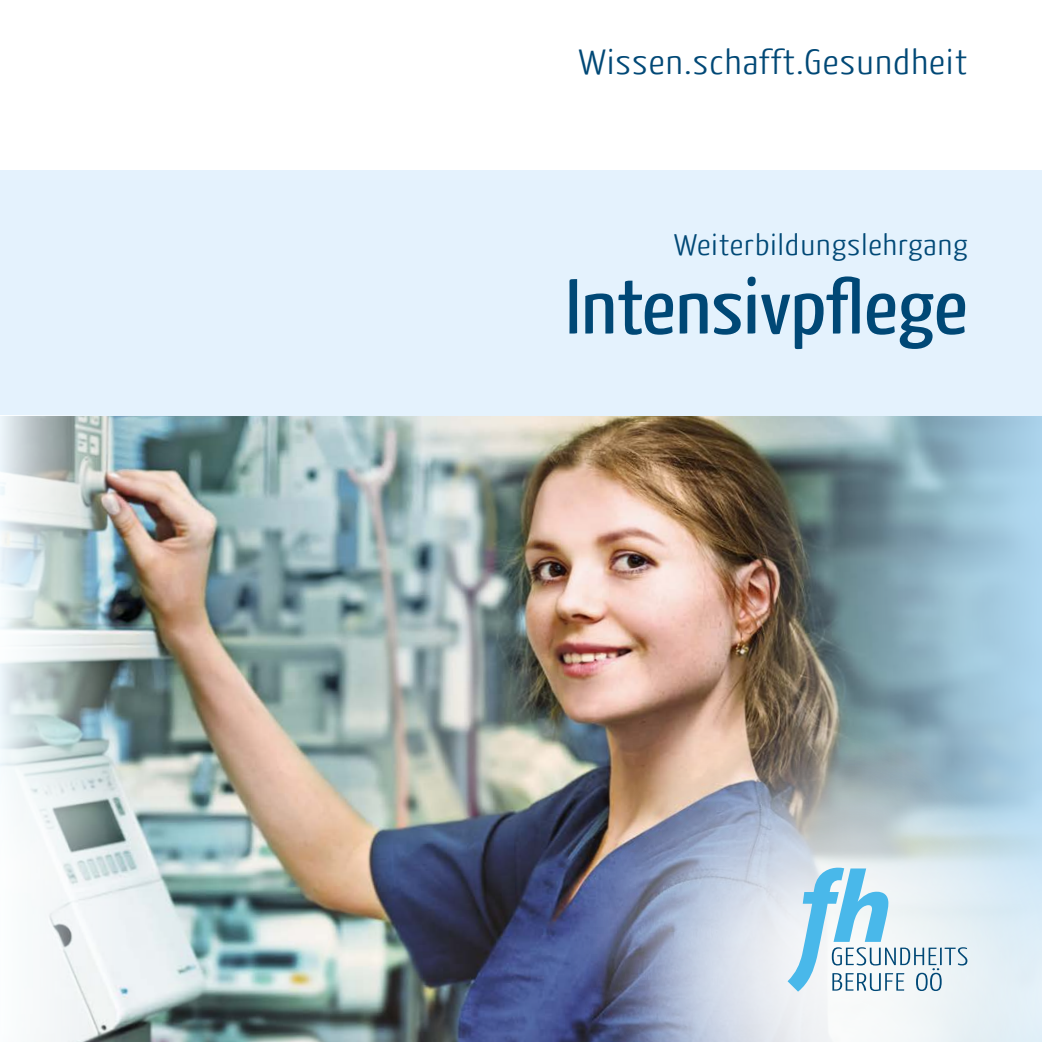
<style>
.page{position:relative;width:1042px;height:1042px;background:#fff}
.page>*{position:absolute;margin:0;border:0;box-sizing:border-box;transform-origin:0 0}
.p_-_Titel{font:77.7px "Yanone Kaffeesatz";color:#004876;scale:1.2 1}
.p_-_Claim{font:300 35px "Yanone Kaffeesatz";letter-spacing:.03em;color:#004876;scale:1.2 1}
.p_-_Titel-2{font:300 29.75px "Yanone Kaffeesatz";letter-spacing:.03em;color:#004876;scale:1.2 1}
</style>
<div class="page">
<img style="left:258px;top:415px;width:784px;height:627px">
<div style="left:0;top:170px;width:1042px;height:245px;background:#e4f2fd"></div>
<img style="left:394px;top:416px;width:648px;height:626px">
<img style="left:0;top:415px;width:258px;height:627px">
<img style="left:569px;top:712px;width:434px;height:330px">
<svg style="left:639px;top:757px;width:403px;height:100px;background:#acb7bf"></svg>
<svg style="left:623px;top:857px;width:419px;height:185px;background:#cad4e1"></svg>
<svg style="left:787px;top:867px;width:180px;height:124px"></svg>
<p class="p_-_Claim" style="left:579px;top:40px;width:325px">Wissen.schafft.Gesundheit</p>
<p class="p_-_Titel-2" style="left:674px;top:226px;width:246px">Weiterbildungslehrgang</p>
<p class="p_-_Titel" style="left:565px;top:257px;width:336px">Intensivpflege</p>
</div>
